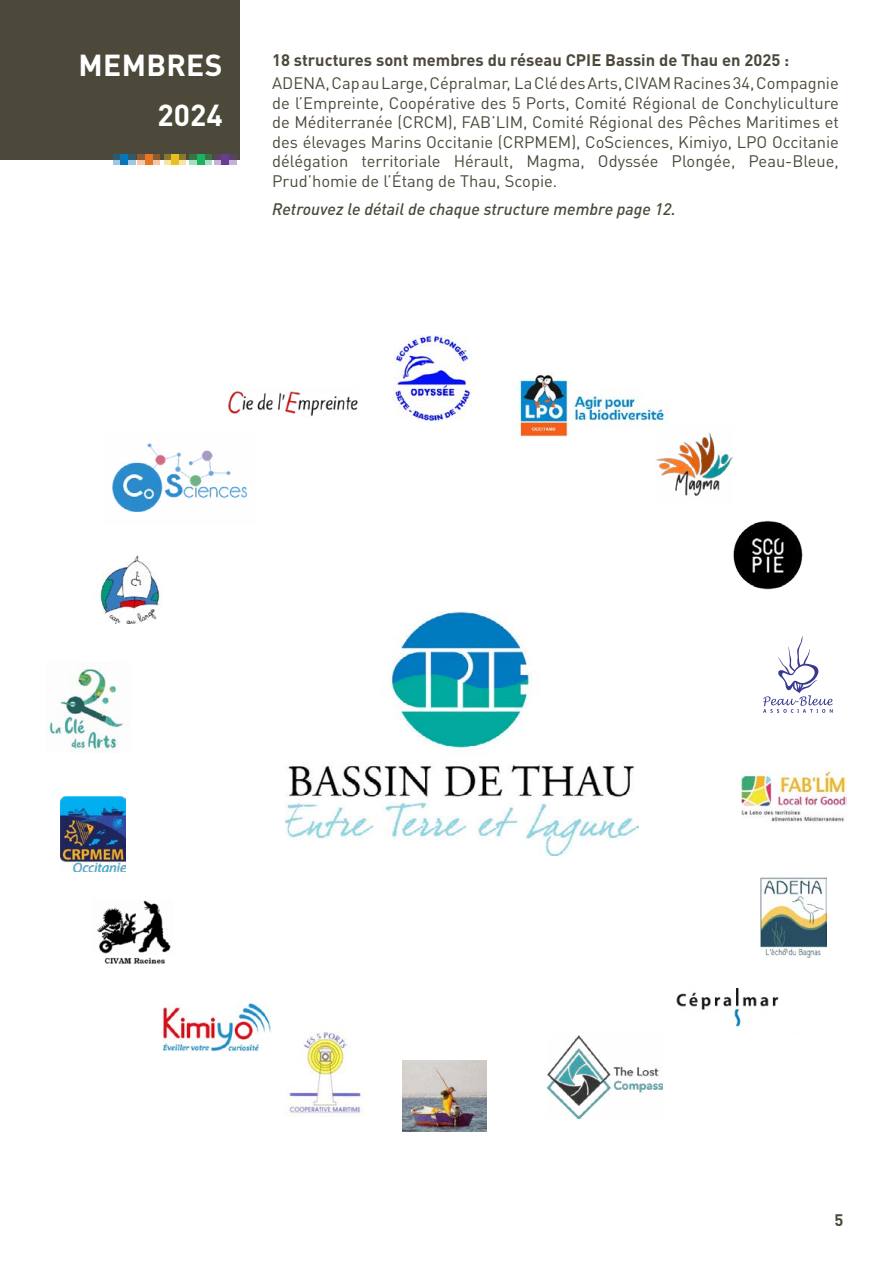
<style>
.page{position:relative;width:893px;height:1263px;background:#fff}
.page>*{position:absolute;margin:0;border:0;box-sizing:border-box;transform-origin:0 0}
.t1{font:700 30px/49.5px "DINOT";letter-spacing:.01em;color:#fff;text-align:right}
.t2{font:16.5px/19.5px "DINOT";color:#4c493b;text-align:justify}
.t3{font:700 16.5px "DINOT";color:#4c493b}
.t4{font:italic 500 16.5px "DINOT";color:#4c493b}
</style>
<div class="page">
<div style="left:0;top:0;width:239px;height:160px;background:#4c493b"></div>
<div style="left:222px;top:154px;width:7px;height:11px;background:#6b3c97"></div>
<svg style="left:214px;top:154px;width:8px;height:11px"></svg>
<svg style="left:229px;top:154px;width:7px;height:11px"></svg>
<div style="left:197px;top:154px;width:7px;height:11px;background:#1ab35f"></div>
<svg style="left:190px;top:154px;width:7px;height:11px"></svg>
<svg style="left:204px;top:154px;width:8px;height:11px"></svg>
<div style="left:171px;top:154px;width:8px;height:11px;background:#ecbe1d"></div>
<svg style="left:164px;top:154px;width:7px;height:11px"></svg>
<svg style="left:179px;top:154px;width:7px;height:11px"></svg>
<div style="left:145px;top:154px;width:7px;height:11px;background:#e77725"></div>
<svg style="left:138px;top:154px;width:7px;height:11px"></svg>
<svg style="left:152px;top:154px;width:8px;height:11px"></svg>
<div style="left:121px;top:154px;width:7px;height:11px;background:#0576b9"></div>
<svg style="left:113px;top:154px;width:8px;height:11px"></svg>
<svg style="left:128px;top:154px;width:7px;height:11px"></svg>
<img style="left:761px;top:878px;width:65px;height:80px">
<img style="left:516px;top:373px;width:150px;height:64px">
<img style="left:162px;top:1003px;width:109px;height:49px">
<img style="left:289px;top:1026px;width:74px;height:91px">
<img style="left:97px;top:900px;width:74px;height:64px">
<img style="left:402px;top:1061px;width:85px;height:70px">
<svg style="left:763px;top:636px;width:70px;height:77px"></svg>
<img style="left:394px;top:336px;width:78px;height:86px">
<img style="left:228px;top:391px;width:130px;height:26px">
<img style="left:741px;top:770px;width:105px;height:52px">
<img style="left:100px;top:555px;width:62px;height:69px">
<img style="left:61px;top:796px;width:65px;height:76px">
<img style="left:676px;top:988px;width:103px;height:39px">
<img style="left:47px;top:662px;width:77px;height:91px">
<img style="left:286px;top:612px;width:352px;height:243px">
<img style="left:654px;top:426px;width:78px;height:70px">
<img style="left:112px;top:443px;width:136px;height:69px">
<img style="left:705px;top:493px;width:98px;height:97px">
<img style="left:548px;top:1036px;width:114px;height:82px">
<h1 class="t1" style="left:79px;top:39px;width:145px">MEMBRES<br>2024</h1>
<p class="t3" style="left:272px;top:49px;width:519px">18 structures sont membres du réseau CPIE Bassin de Thau en 2025 :</p>
<p class="t2" style="left:272px;top:73px;width:568px">ADENA, Cap au Large, Cépralmar, La Clé des Arts, CIVAM Racines 34, Compagnie de l’Empreinte, Coopérative des 5 Ports, Comité Régional de Conchyliculture de Méditerranée (CRCM), FAB’LIM, Comité Régional des Pêches Maritimes et des élevages Marins Occitanie (CRPMEM), CoSciences, Kimiyo, LPO Occitanie délégation territoriale Hérault, Magma, Odyssée Plongée, Peau-Bleue, Prud’homie de l’Étang de Thau, Scopie.</p>
<p class="t4" style="left:272px;top:198px;width:405px">Retrouvez le détail de chaque structure membre page 12.</p>
<p class="t3" style="left:834px;top:1208px;width:10px">5</p>
</div>
